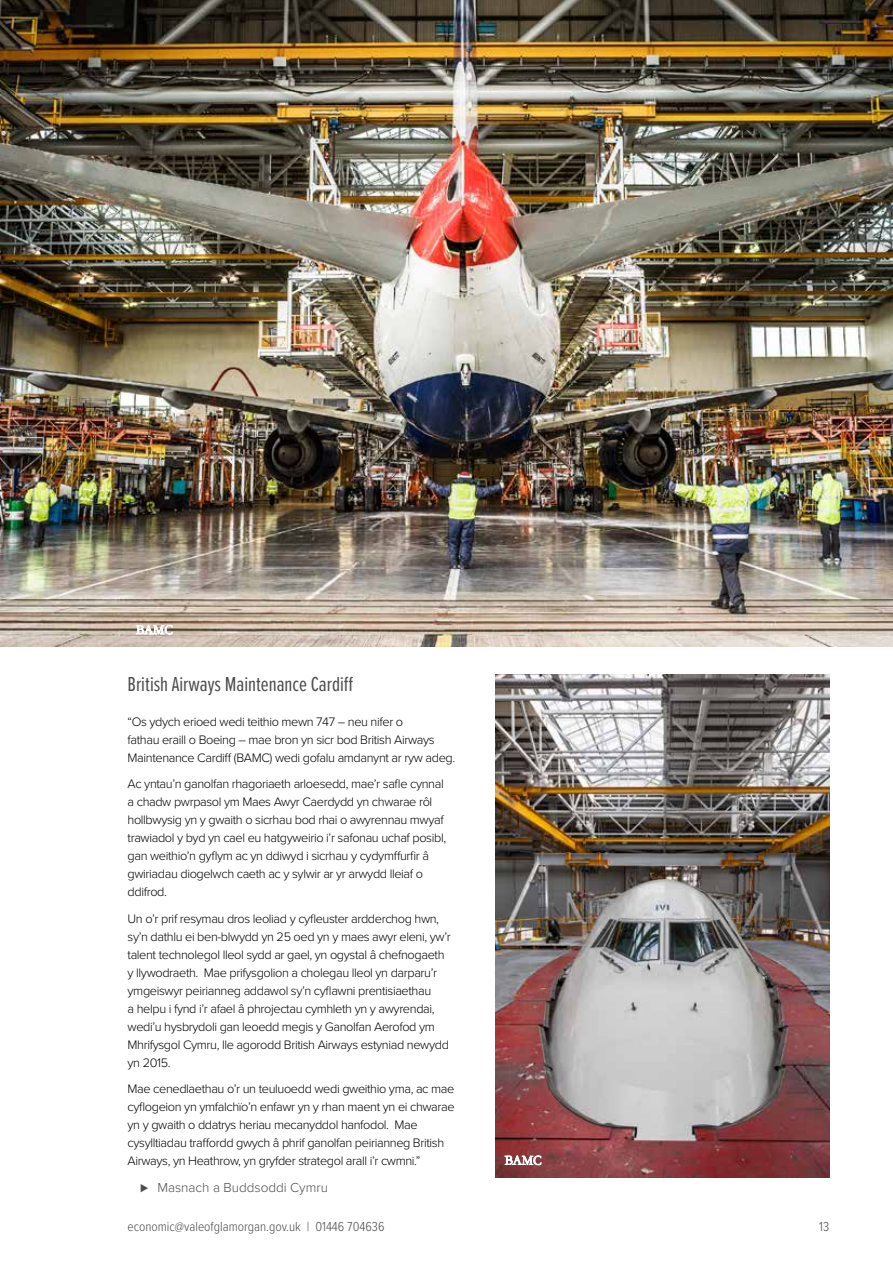
<style>
.page{position:relative;width:893px;height:1263px;background:#fff}
.page>*{position:absolute;margin:0;border:0;box-sizing:border-box;transform-origin:0 0}
.t1{font:21px "Proxima Nova Ex Cn";color:#4d4d4f}
.t2{font:300 13.5px "Proxima Nova Cond";color:#4d4d4f}
.t3{font:300 13.5px "Proxima Nova";color:#4d4d4f}
.t4{font:13.5px "Garamond";color:#fefefe}
.t5{font:300 12.75px/18px "Proxima Nova";letter-spacing:-.03em;color:#000}
.s1{font-family:"Proxima Nova Cond"}
</style>
<div class="page">
<img style="left:495px;top:674px;width:334px;height:504px">
<img style="left:0;top:0;width:893px;height:646px">
<svg style="left:136px;top:614px;width:37px;height:22px"></svg>
<svg style="left:505px;top:1145px;width:36px;height:22px"></svg>
<h1 class="t1" style="left:128px;top:668px;width:227px">British Airways Maintenance Cardiff</h1>
<p class="t5" style="left:128px;top:712px;width:329px">“Os ydych erioed wedi teithio mewn 747 – neu nifer o<br>fathau eraill o Boeing – mae bron yn sicr bod British Airways<br>Maintenance Cardiff (BAMC) wedi gofalu amdanynt ar ryw adeg.</p>
<p class="t5" style="left:128px;top:774px;width:320px">Ac yntau’n ganolfan rhagoriaeth arloesedd, mae’r safle cynnal a chadw pwrpasol ym Maes Awyr Caerdydd yn chwarae rôl hollbwysig yn y gwaith o sicrhau bod rhai o awyrennau mwyaf trawiadol y byd yn cael eu hatgyweirio i’r safonau uchaf posibl, gan weithio’n gyflym ac yn ddiwyd i sicrhau y cydymffurfir â gwiriadau diogelwch caeth ac y sylwir ar yr arwydd lleiaf o ddifrod.</p>
<p class="t5" style="left:128px;top:909px;width:325px">Un o’r prif resymau dros leoliad y cyfleuster ardderchog hwn, sy’n dathlu ei ben-blwydd yn 25 oed yn y maes awyr eleni, yw’r talent technolegol lleol sydd ar gael, yn ogystal â chefnogaeth y llywodraeth. Mae prifysgolion a cholegau lleol yn darparu’r ymgeiswyr peirianneg addawol sy’n cyflawni prentisiaethau<br>a helpu i fynd i’r afael â phrojectau cymhleth yn y awyrendai, wedi’u hysbrydoli gan leoedd megis y Ganolfan Aerofod ym Mhrifysgol Cymru, lle agorodd British Airways estyniad newydd yn 2015.</p>
<p class="t5" style="left:128px;top:1079px;width:329px">Mae cenedlaethau o’r un teuluoedd wedi gweithio yma, ac mae cyflogeion yn ymfalchïo’n enfawr yn y rhan maent yn ei chwarae yn y gwaith o ddatrys heriau mecanyddol hanfodol. Mae cysylltiadau traffordd gwych â phrif ganolfan peirianneg British Airways, yn Heathrow, yn gryfder strategol arall i’r cwmni.”</p>
<p class="t3" style="left:140px;top:1177px;width:189px"><span class="s1">⊲</span> Masnach a Buddsoddi Cymru</p>
<p class="t4" style="left:505px;top:1151px;width:38px">BAMC</p>
<p class="t2" style="left:128px;top:1217px;width:258px">economic@valeofglamorgan.gov.uk | 01446 704636</p>
<p class="t2" style="left:819px;top:1217px;width:12px">13</p>
</div>
